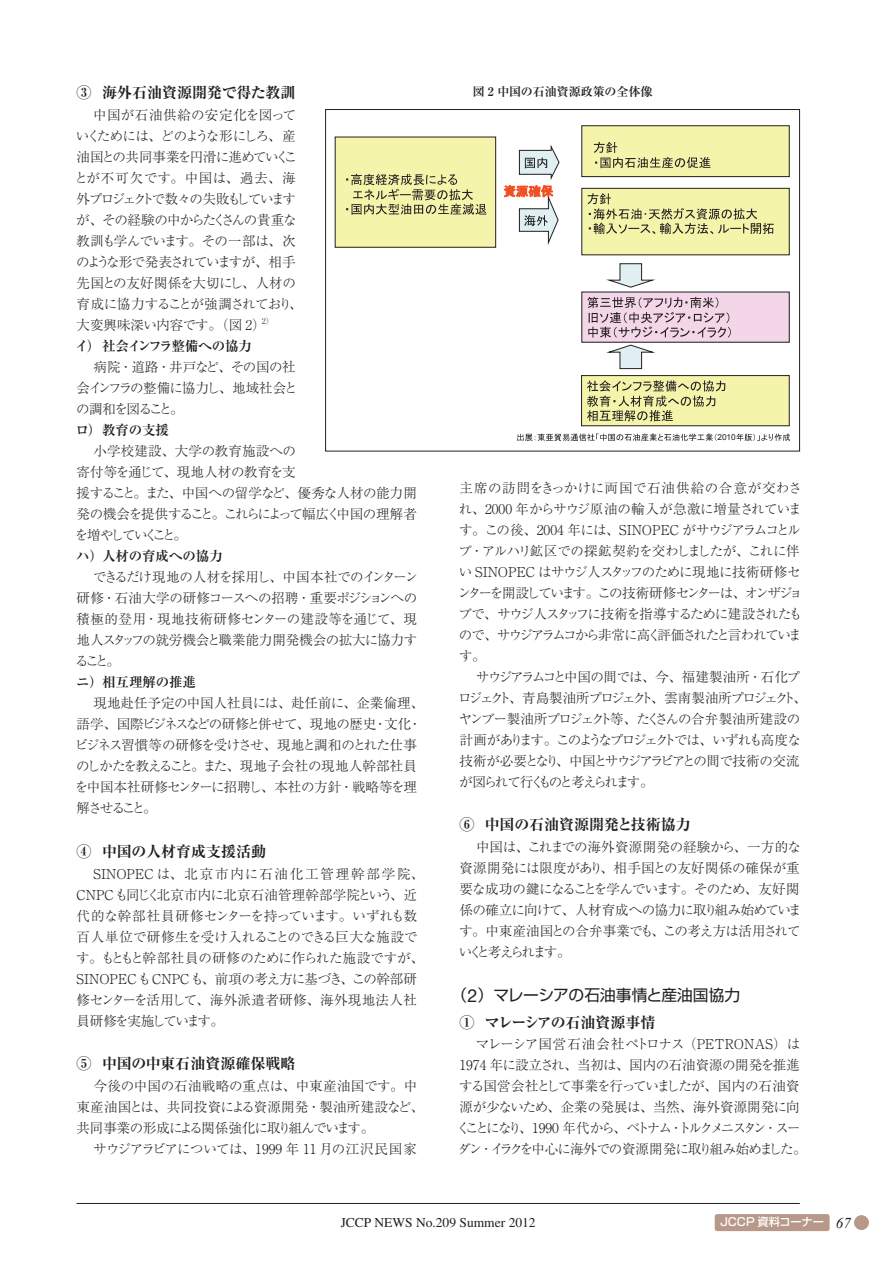
<style>
.page{position:relative;width:893px;height:1263px;background:#fff}
.page>*{position:absolute;margin:0;border:0;box-sizing:border-box;transform-origin:0 0}
.t1{font:15.75px "Shin Go Pro Regular 90 pv RKSJ H";color:#231f20}
.t2{font:15px "Ryumin Pro Ex Bold 90 pv RKSJ H";color:#231f20}
.t3{font:15px "Ryumin Pro Ex Bold 90 pv RKSJ H";letter-spacing:-.025em;color:#231f20}
.t4{font:13.5px/21px "Ryumin Pro Light 90 pv RKSJ H";letter-spacing:-.04em;color:#231f20}
.t5{font:13.5px/21px "Ryumin Pro Light 90 pv RKSJ H";letter-spacing:-.06em;color:#231f20}
.t6{font:13.5px/21px "Ryumin Pro Light 90 pv RKSJ H";color:#231f20}
.t7{font:13.5px/21px "Ryumin Pro Light 90 pv RKSJ H";letter-spacing:-.135em;color:#231f20}
.t8{font:13.5px/21px "Ryumin Pro Light 90 pv RKSJ H";letter-spacing:-.01em;color:#231f20}
.t9{font:13.5px/21px "Ryumin Pro Light 90 pv RKSJ H";letter-spacing:-.065em;color:#231f20}
.t10{font:13.5px "Ryumin Pro Bold 90 pv RKSJ H";letter-spacing:-.01em;color:#231f20}
.t11{font:13.5px "Times";color:#231f20}
.t12{font:12px "Ryumin Pro Bold 90 pv RKSJ H";color:#231f20}
.t13{font:11.25px "Shin Go Pro Medium 90 pv RKSJ H";letter-spacing:-.005em;color:#fff}
.t14{font:8.25px "Arial";color:#231f20}
.t15{font:7.8px "Ryumin Pro Light 90 pv RKSJ H";color:#231f20}
.s1{font-family:"Helvetica Neue";font-size:18px}
.s2{font-family:"Times New Roman";font-style:italic;font-size:15px;color:#231f20}
</style>
<div class="page">
<hr style="left:77px;top:1203px;width:722px;height:1px;background:#231f20">
<div style="left:854px;top:1215px;width:14px;height:15px;background:#b79889;border-radius:50%"></div>
<div style="left:714px;top:1214px;width:115px;height:17px;background:#b79889;border-radius:3px"></div>
<div style="left:581px;top:126px;width:208px;height:51px;background:#f5f4ab"></div>
<div style="left:581px;top:125px;width:208px;height:52px;border:1px solid #231f20"></div>
<div style="left:335px;top:137px;width:160px;height:110px;background:#f5f4ab"></div>
<div style="left:335px;top:137px;width:161px;height:111px;border:1px solid #231f20"></div>
<svg style="left:346px;top:174px;width:140px;height:41px"></svg>
<svg style="left:594px;top:142px;width:116px;height:26px"></svg>
<div style="left:581px;top:188px;width:208px;height:67px;background:#f5f4ab"></div>
<div style="left:581px;top:188px;width:208px;height:67px;border:1px solid #231f20"></div>
<svg style="left:587px;top:193px;width:186px;height:41px"></svg>
<svg style="left:606px;top:263px;width:49px;height:25px"></svg>
<div style="left:581px;top:292px;width:208px;height:50px;background:#f3d6e7"></div>
<svg style="left:587px;top:297px;width:143px;height:41px"></svg>
<svg style="left:517px;top:434px;width:199px;height:7px"></svg>
<svg style="left:736px;top:434px;width:54px;height:7px"></svg>
<svg style="left:504px;top:145px;width:55px;height:100px"></svg>
<svg style="left:606px;top:344px;width:49px;height:25px"></svg>
<div style="left:581px;top:376px;width:208px;height:50px;background:#f5f4ab"></div>
<div style="left:581px;top:375px;width:208px;height:51px;border:1px solid #231f20"></div>
<svg style="left:587px;top:380px;width:138px;height:41px"></svg>
<div style="left:325px;top:109px;width:474px;height:342px;border:1px solid #231f20"></div>
<p class="t2" style="left:77px;top:87px;width:220px">③ 海外石油資源開発で得た教訓</p>
<p class="t4" style="left:74px;top:107px;width:229px;text-indent:19px">中国が石油供給の安定化を図っていくためには、どのような形にしろ、産油国との共同事業を円滑に進めていくことが不可欠です。中国は、過去、海外プロジェクトで数々の失敗もしていますが、その経験の中からたくさんの貴重な教訓も学んでいます。その一部は、次のような形で発表されていますが、相手先国との友好関係を大切にし、人材の育成に協力することが強調されており、大変興味深い内容です。（図 2）</p>
<p class="t15" style="left:262px;top:318px;width:13px">2）</p>
<p class="t10" style="left:75px;top:341px;width:178px">イ） 社会インフラ整備への協力</p>
<p class="t9" style="left:76px;top:359px;width:223px;text-indent:18px">病院・道路・井戸など、その国の社会インフラの整備に協力し、地域社会との調和を図ること。</p>
<p class="t10" style="left:75px;top:425px;width:95px">ロ）教育の支援</p>
<p class="t4" style="left:75px;top:443px;width:343px;text-indent:19px">小学校建設、大学の教育施設への<br>寄付等を通じて、現地人材の教育を支<br>援すること。また、中国への留学など、優秀な人材の能力開発の機会を提供すること。これらによって幅広く中国の理解者を増やしていくこと。</p>
<p class="t10" style="left:76px;top:551px;width:148px">ハ）人材の育成への協力</p>
<p class="t4" style="left:75px;top:569px;width:345px;text-align:justify;text-indent:18px">できるだけ現地の人材を採用し、中国本社でのインターン研修・石油大学の研修コースへの招聘・重要ポジションへの積極的登用・現地技術研修センターの建設等を通じて、現地人スタッフの就労機会と職業能力開発機会の拡大に協力すること。</p>
<p class="t10" style="left:76px;top:677px;width:122px">ニ）相互理解の推進</p>
<p class="t4" style="left:74px;top:695px;width:351px;text-indent:19px">現地赴任予定の中国人社員には、赴任前に、企業倫理、語学、国際ビジネスなどの研修と併せて、現地の歴史・文化・ビジネス習慣等の研修を受けさせ、現地と調和のとれた仕事のしかたを教えること。また、現地子会社の現地人幹部社員を中国本社研修センターに招聘し、本社の方針・戦略等を理解させること。</p>
<p class="t2" style="left:77px;top:845px;width:191px">④ 中国の人材育成支援活動</p>
<p class="t6" style="left:76px;top:865px;width:349px;text-indent:17px">SINOPECは、北京市内に石油化工管理幹部学院、<br>CNPCも同じく北京市内に北京石油管理幹部学院という、近代的な幹部社員研修センターを持っています。いずれも数百人単位で研修生を受け入れることのできる巨大な施設です。もともと幹部社員の研修のために作られた施設ですが、<br>SINOPECもCNPCも、前項の考え方に基づき、この幹部研修センターを活用して、海外派遣者研修、海外現地法人社員研修を実施しています。</p>
<p class="t2" style="left:77px;top:1058px;width:220px">⑤ 中国の中東石油資源確保戦略</p>
<p class="t8" style="left:77px;top:1077px;width:349px;text-indent:17px">今後の中国の石油戦略の重点は、中東産油国です。中東産油国とは、共同投資による資源開発・製油所建設など、共同事業の形成による関係強化に取り組んでいます。</p>
<p class="t4" style="left:93px;top:1140px;width:325px">サウジアラビアについては、1999 年 11 月の江沢民国家</p>
<p class="t12" style="left:473px;top:87px;width:181px">図 2 中国の石油資源政策の全体像</p>
<p class="t14" style="left:717px;top:433px;width:20px">2010</p>
<p class="t5" style="left:457px;top:479px;width:346px">主席の訪問をきっかけに両国で石油供給の合意が交わされ、2000 年からサウジ原油の輸入が急激に増量されています。この後、2004 年には、SINOPEC がサウジアラムコとルブ・アルハリ鉱区での探鉱契約を交わしましたが、これに伴い SINOPEC はサウジ人スタッフのために現地に技術研修センターを開設しています。この技術研修センターは、オンザジョブで、サウジ人スタッフに技術を指導するために建設されたもので、サウジアラムコから非常に高く評価されたと言われています。</p>
<p class="t7" style="left:458px;top:668px;width:350px;text-indent:18px">サウジアラムコと中国の間では、今、福建製油所・石化プロジェクト、青島製油所プロジェクト、雲南製油所プロジェクト、ヤンブー製油所プロジェクト等、たくさんの合弁製油所建設の計画があります。このようなプロジェクトでは、いずれも高度な技術が必要となり、中国とサウジアラビアとの間で技術の交流が図られて行くものと考えられます。</p>
<p class="t2" style="left:459px;top:819px;width:233px">⑥ 中国の石油資源開発と技術協力</p>
<p class="t4" style="left:459px;top:838px;width:344px;text-indent:17px">中国は、これまでの海外資源開発の経験から、一方的な資源開発には限度があり、相手国との友好関係の確保が重要な成功の鍵になることを学んでいます。そのため、友好関係の確立に向けて、人材育成への協力に取り組み始めています。中東産油国との合弁事業でも、この考え方は活用されていくと考えられます。</p>
<p class="t1" style="left:451px;top:989px;width:290px">（<span class="s1">2</span>）マレーシアの石油事情と産油国協力</p>
<p class="t3" style="left:459px;top:1016px;width:197px">① マレーシアの石油資源事情</p>
<p class="t4" style="left:456px;top:1036px;width:351px;text-indent:19px">マレーシア国営石油会社ペトロナス（PETRONAS）は1974 年に設立され、当初は、国内の石油資源の開発を推進する国営会社として事業を行っていましたが、国内の石油資源が少ないため、企業の発展は、当然、海外資源開発に向くことになり、1990 年代から、ベトナム・トルクメニスタン・スーダン・イラクを中心に海外での資源開発に取り組み始めました。</p>
<p class="t11" style="left:341px;top:1217px;width:196px">JCCP NEWS No.209 Summer 2012</p>
<p class="t13" style="left:720px;top:1218px;width:132px">JCCP 資料コーナー <span class="s2">67</span></p>
</div>
